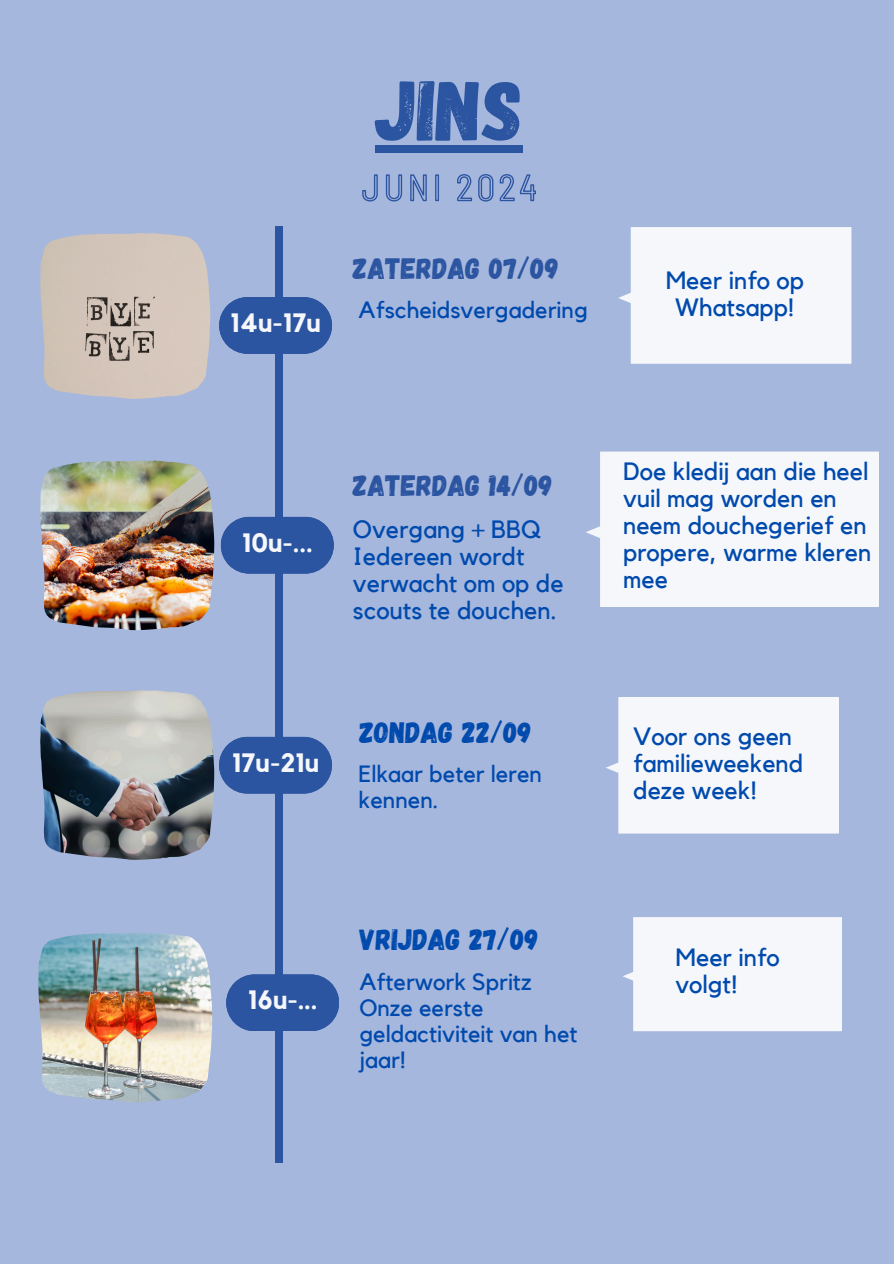
<style>
.page{position:relative;width:894px;height:1264px;background:#fff}
.page>*{position:absolute;margin:0;border:0;box-sizing:border-box;transform-origin:0 0}
.t1{font:85.05px "Gagalin";color:#2c55a1}
.t2{font:29.4px "Gagalin";color:#2c55a1}
.t3{font:29.4px "Gagalin";color:#004aad}
.t4{font:700 26.4px "Kollektif";color:#f6f7fb}
.t5{font:24.9px/27px "Kollektif";color:#004aad}
.t6{font:23.4px/25.8px "Kollektif";color:#004aad}
</style>
<div class="page">
<div style="left:0;top:0;width:893px;height:1263px;background:#a6b7dd"></div>
<div style="left:275px;top:227px;width:7px;height:935px;background:#2c55a1"></div>
<svg style="left:221px;top:517px;width:112px;height:56px"></svg>
<img style="left:40px;top:233px;width:170px;height:166px">
<img style="left:38px;top:933px;width:174px;height:169px">
<svg style="left:219px;top:297px;width:113px;height:57px"></svg>
<svg style="left:226px;top:974px;width:113px;height:57px"></svg>
<div style="left:618px;top:227px;width:233px;height:137px;background:#f6f7fb"></div>
<div style="left:586px;top:451px;width:292px;height:156px;background:#f6f7fb"></div>
<div style="left:623px;top:917px;width:218px;height:114px;background:#f6f7fb"></div>
<img style="left:40px;top:460px;width:174px;height:170px">
<img style="left:40px;top:690px;width:174px;height:169px">
<svg style="left:219px;top:736px;width:113px;height:57px"></svg>
<div style="left:606px;top:697px;width:232px;height:136px;background:#f6f7fb"></div>
<div style="left:375px;top:145px;width:148px;height:8px;background:#2c55a1"></div>
<svg style="left:362px;top:174px;width:174px;height:28px"></svg>
<h3 class="t1" style="left:375px;top:55px;width:149px">JINS</h3>
<h1 class="t4" style="left:230px;top:310px;width:92px">14u-17u</h1>
<h5 class="t2" style="left:353px;top:249px;width:207px">ZATERDAG 07/09</h5>
<h3 class="t6" style="left:358px;top:298px;width:231px">Afscheidsvergadering</h3>
<h5 class="t5" style="left:665px;top:267px;width:140px;text-align:center">Meer info op<br>Whatsapp!</h5>
<p class="t4" style="left:242px;top:530px;width:72px">10u-...</p>
<h4 class="t2" style="left:353px;top:466px;width:201px">ZATERDAG 14/09</h4>
<p class="t5" style="left:353px;top:517px;width:212px">Overgang + BBQ<br>Iedereen wordt verwacht om op de scouts te douchen.</p>
<h4 class="t4" style="left:232px;top:750px;width:89px">17u-21u</h4>
<h5 class="t3" style="left:359px;top:713px;width:174px">ZONDAG 22/09</h5>
<p class="t6" style="left:358px;top:762px;width:185px">Elkaar beter leren kennen.</p>
<h3 class="t5" style="left:622px;top:458px;width:250px">Doe kledij aan die heel vuil mag worden en neem douchegerief en propere, warme kleren mee</h3>
<p class="t5" style="left:633px;top:723px;width:172px">Voor ons geen familieweekend deze week!</p>
<h2 class="t4" style="left:248px;top:987px;width:71px">16u-...</h2>
<h5 class="t3" style="left:359px;top:920px;width:181px">VRIJDAG 27/09</h5>
<h3 class="t6" style="left:359px;top:970px;width:174px">Afterwork Spritz</h3>
<p class="t6" style="left:359px;top:996px;width:219px">Onze eerste geldactiviteit van het jaar!</p>
<p class="t5" style="left:675px;top:944px;width:106px">Meer info volgt!</p>
</div>
